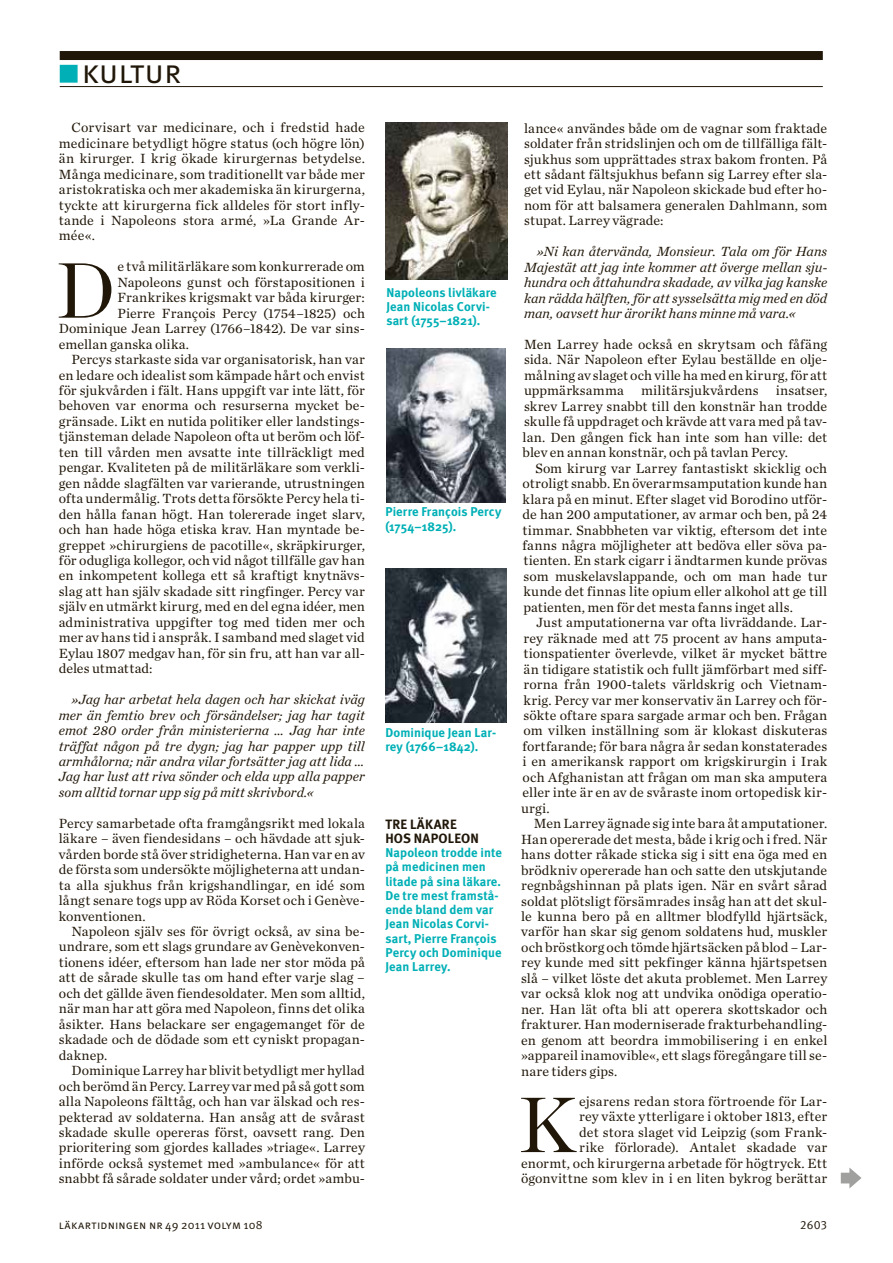
<style>
.page{position:relative;width:893px;height:1263px;background:#fff}
.page>*{position:absolute;margin:0;border:0;box-sizing:border-box;transform-origin:0 0}
.t1{font:77.85px "Chronicle LT Display";color:#211709}
.t2{font:33px "Meta LT Normal Small Caps";color:#211709}
.t3{font:13.95px/15.5px "Chronicle LT Text";letter-spacing:.01em;color:#211709;text-align:justify}
.t4{font:italic 13.95px/15.5px "Chronicle LT Text";color:#211709;text-align:justify}
.t5{font:13.5px/14.2px "Meta LT Bold";letter-spacing:.015em;color:#211709}
.t6{font:12.75px/14.2px "Meta LT Bold";letter-spacing:.005em;color:#00b0b6}
.t7{font:12px "Meta LT Normal Small Caps";letter-spacing:.015em;color:#211709}
.t8{font:12px "Meta LT Normal Utilities";color:#211709}
.s1{color:#00b0b6}
</style>
<div class="page">
<div style="left:60px;top:51px;width:763px;height:9px;background:#211709"></div>
<hr style="left:60px;top:86px;width:763px;height:1px;background:#211709">
<div style="left:60px;top:65px;width:18px;height:18px;border:2px solid #00b0b6"></div>
<img style="left:386px;top:123px;width:121px;height:157px">
<img style="left:386px;top:349px;width:120px;height:153px">
<img style="left:385px;top:568px;width:122px;height:154px">
<svg style="left:841px;top:1167px;width:20px;height:21px"></svg>
<h2 class="t2" style="left:60px;top:52px;width:123px"><span class="s1">■</span> kultur</h2>
<p class="t3" style="left:59px;top:120px;width:308px;text-indent:13px">Corvisart var medicinare, och i fredstid hade medicinare betydligt högre status (och högre lön) än kirurger. I krig ökade kirurgernas betydelse.<br>Många medicinare, som traditionellt var både mer aristokratiska och mer akademiska än kirurgerna, tyckte att kirurgerna fick alldeles för stort infly&shy;tande i Napoleons stora armé, »La Grande Ar&shy;mée«.</p>
<h1 class="t1" style="left:56px;top:242px;width:61px">D</h1>
<p class="t3" style="left:117px;top:259px;width:249px">e två militärläkare som konkurrerade om</p>
<p class="t3" style="left:117px;top:274px;width:249px">Napoleons gunst och förstapositionen i</p>
<p class="t3" style="left:117px;top:290px;width:249px">Frankrikes krigsmakt var båda kirurger:</p>
<p class="t3" style="left:117px;top:305px;width:249px">Pierre François Percy (1754–1825) och</p>
<p class="t3" style="left:59px;top:321px;width:306px">Dominique Jean Larrey (1766–1842). De var sins-</p>
<p class="t3" style="left:59px;top:336px;width:132px">emellan ganska olika.</p>
<p class="t3" style="left:72px;top:352px;width:295px">Percys starkaste sida var organisatorisk, han var</p>
<p class="t3" style="left:59px;top:367px;width:308px">en ledare och idealist som kämpade hårt och envist</p>
<p class="t3" style="left:59px;top:382px;width:308px">för sjukvården i fält. Hans uppgift var inte lätt, för</p>
<p class="t3" style="left:59px;top:398px;width:308px">behoven var enorma och resurserna mycket be-</p>
<p class="t3" style="left:59px;top:413px;width:308px">gränsade. Likt en nutida politiker eller landstings-</p>
<p class="t3" style="left:59px;top:429px;width:308px">tjänsteman delade Napoleon ofta ut beröm och löf-</p>
<p class="t3" style="left:59px;top:444px;width:308px">ten till vården men avsatte inte tillräckligt med</p>
<p class="t3" style="left:59px;top:460px;width:308px">pengar. Kvaliteten på de militärläkare som verkli-</p>
<p class="t3" style="left:59px;top:475px;width:308px">gen nådde slagfälten var varierande, utrustningen</p>
<p class="t3" style="left:59px;top:491px;width:308px">ofta undermålig. Trots detta försökte Percy hela ti-</p>
<p class="t3" style="left:59px;top:506px;width:308px">den hålla fanan högt. Han tolererade inget slarv,</p>
<p class="t3" style="left:59px;top:522px;width:308px">och han hade höga etiska krav. Han myntade be-</p>
<p class="t3" style="left:59px;top:537px;width:308px">greppet »chirurgiens de pacotille«, skräpkirurger,</p>
<p class="t3" style="left:59px;top:552px;width:308px">för odugliga kollegor, och vid något tillfälle gav han</p>
<p class="t3" style="left:59px;top:568px;width:308px">en inkompetent kollega ett så kraftigt knytnävs-</p>
<p class="t3" style="left:59px;top:583px;width:308px">slag att han själv skadade sitt ringfinger. Percy var</p>
<p class="t3" style="left:59px;top:599px;width:308px">själv en utmärkt kirurg, med en del egna idéer, men</p>
<p class="t3" style="left:59px;top:614px;width:308px">administrativa uppgifter tog med tiden mer och</p>
<p class="t3" style="left:59px;top:630px;width:308px">mer av hans tid i anspråk. I samband med slaget vid</p>
<p class="t3" style="left:59px;top:645px;width:308px">Eylau 1807 medgav han, för sin fru, att han var all-</p>
<p class="t3" style="left:59px;top:661px;width:95px">deles utmattad:</p>
<p class="t4" style="left:59px;top:691px;width:308px;text-indent:13px">»Jag har arbetat hela dagen och har skickat iväg mer än femtio brev och försändelser; jag har tagit emot 280 order från ministerierna … Jag har inte träffat någon på tre dygn; jag har papper upp till armhålorna; när andra vilar fortsätter jag att lida … Jag har lust att riva sönder och elda upp alla papper som alltid tornar upp sig på mitt skrivbord.«</p>
<p class="t3" style="left:59px;top:815px;width:308px">Percy samarbetade ofta framgångsrikt med lokala läkare – även fiendesidans – och hävdade att sjuk&shy;vården borde stå över stridigheterna. Han var en av de första som undersökte möjligheterna att undan&shy;ta alla sjukhus från krigshandlingar, en idé som långt senare togs upp av Röda Korset och i Genève&shy;konventionen.</p>
<p class="t3" style="left:59px;top:923px;width:308px;text-indent:13px">Napoleon själv ses för övrigt också, av sina be&shy;undrare, som ett slags grundare av Genèvekonven&shy;tionens idéer, eftersom han lade ner stor möda på att de sårade skulle tas om hand efter varje slag – och det gällde även fiendesoldater. Men som alltid, när man har att göra med Napoleon, finns det olika åsikter. Hans belackare ser engagemanget för de skadade och de dödade som ett cyniskt propagan&shy;daknep.</p>
<p class="t3" style="left:59px;top:1062px;width:308px;text-indent:13px">Dominique Larrey har blivit betydligt mer hyllad och berömd än Percy. Larrey var med på så gott som alla Napoleons fälttåg, och han var älskad och res&shy;pekterad av soldaterna. Han ansåg att de svårast skadade skulle opereras först, oavsett rang. Den prioritering som gjordes kallades »triage«. Larrey införde också systemet med »ambulance« för att snabbt få sårade soldater under vård; ordet »ambu-</p>
<p class="t6" style="left:386px;top:285px;width:112px">Napoleons livläkare<br>Jean Nicolas Corvi&shy;sart (1755–1821).</p>
<p class="t6" style="left:385px;top:505px;width:117px">Pierre François Percy (1754–1825).</p>
<p class="t6" style="left:385px;top:725px;width:112px">Dominique Jean Lar&shy;rey (1766–1842).</p>
<p class="t5" style="left:385px;top:817px;width:95px">TRE LÄKARE<br>HOS NAPOLEON</p>
<p class="t6" style="left:385px;top:845px;width:118px">Napoleon trodde inte på medicinen men litade på sina läkare.<br>De tre mest framstå&shy;ende bland dem var<br>Jean Nicolas Corvi&shy;sart, Pierre François<br>Percy och Dominique<br>Jean Larrey.</p>
<p class="t3" style="left:524px;top:120px;width:305px">lance« användes både om de vagnar som fraktade soldater från stridslinjen och om de tillfälliga fält&shy;sjukhus som upprättades strax bakom fronten. På ett sådant fältsjukhus befann sig Larrey efter sla&shy;get vid Eylau, när Napoleon skickade bud efter ho&shy;nom för att balsamera generalen Dahlmann, som stupat. Larrey vägrade:</p>
<p class="t4" style="left:524px;top:244px;width:305px;text-indent:13px">»Ni kan återvända, Monsieur. Tala om för Hans Majestät att jag inte kommer att överge mellan sju&shy;hundra och åttahundra skadade, av vilka jag kanske kan rädda hälften, för att sysselsätta mig med en död man, oavsett hur ärorikt hans minne må vara.«</p>
<p class="t3" style="left:523px;top:336px;width:306px">Men Larrey hade också en skrytsam och fåfäng sida. När Napoleon efter Eylau beställde en olje&shy;målning av slaget och ville ha med en kirurg, för att uppmärksamma militärsjukvårdens insatser, skrev Larrey snabbt till den konstnär han trodde skulle få uppdraget och krävde att vara med på tav&shy;lan. Den gången fick han inte som han ville: det blev en annan konstnär, och på tavlan Percy.</p>
<p class="t3" style="left:523px;top:460px;width:306px;text-indent:13px">Som kirurg var Larrey fantastiskt skicklig och otroligt snabb. En överarmsamputation kunde han klara på en minut. Efter slaget vid Borodino utför&shy;de han 200 amputationer, av armar och ben, på 24 timmar. Snabbheten var viktig, eftersom det inte fanns några möjligheter att bedöva eller söva pa&shy;tienten. En stark cigarr i ändtarmen kunde prövas som muskelavslappande, och om man hade tur kunde det finnas lite opium eller alkohol att ge till patienten, men för det mesta fanns inget alls.</p>
<p class="t3" style="left:521px;top:615px;width:308px;text-indent:15px">Just amputationerna var ofta livräddande. Lar&shy;rey räknade med att 75 procent av hans amputa&shy;tionspatienter överlevde, vilket är mycket bättre än tidigare statistik och fullt jämförbart med siff&shy;rorna från 1900-talets världskrig och Vietnam&shy;krig. Percy var mer konservativ än Larrey och för&shy;sökte oftare spara sargade armar och ben. Frågan om vilken inställning som är klokast diskuteras fortfarande; för bara några år sedan konstaterades i en amerikansk rapport om krigskirurgin i Irak och Afghanistan att frågan om man ska amputera eller inte är en av de svåraste inom ortopedisk kir&shy;urgi.</p>
<p class="t3" style="left:521px;top:816px;width:308px;text-indent:13px">Men Larrey ägnade sig inte bara åt amputationer.<br>Han opererade det mesta, både i krig och i fred. När hans dotter råkade sticka sig i sitt ena öga med en brödkniv opererade han och satte den utskjutande regnbågshinnan på plats igen. När en svårt sårad soldat plötsligt försämrades insåg han att det skul&shy;le kunna bero på en alltmer blodfylld hjärtsäck, varför han skar sig genom soldatens hud, muskler och bröstkorg och tömde hjärtsäcken på blod – Lar&shy;rey kunde med sitt pekfinger känna hjärtspetsen slå – vilket löste det akuta problemet. Men Larrey var också klok nog att undvika onödiga operatio&shy;ner. Han lät ofta bli att operera skottskador och frakturer. Han moderniserade frakturbehandling&shy;en genom att beordra immobilisering i en enkel »appareil inamovible«, ett slags föregångare till se&shy;nare tiders gips.</p>
<h1 class="t1" style="left:518px;top:1076px;width:60px">K</h1>
<p class="t3" style="left:521px;top:1093px;width:308px;text-align:right">ejsarens redan stora förtroende för Lar-<br>rey växte ytterligare i oktober 1813, efter<br>det stora slaget vid Leipzig (som Frank-<br>rike förlorade). Antalet skadade var<br>enormt, och kirurgerna arbetade för högtryck. Ett ögonvittne som klev in i en liten bykrog berättar</p>
<p class="t7" style="left:59px;top:1218px;width:205px">läkartidningen nr 49 2011 volym 108</p>
<p class="t8" style="left:800px;top:1218px;width:28px">2603</p>
</div>
